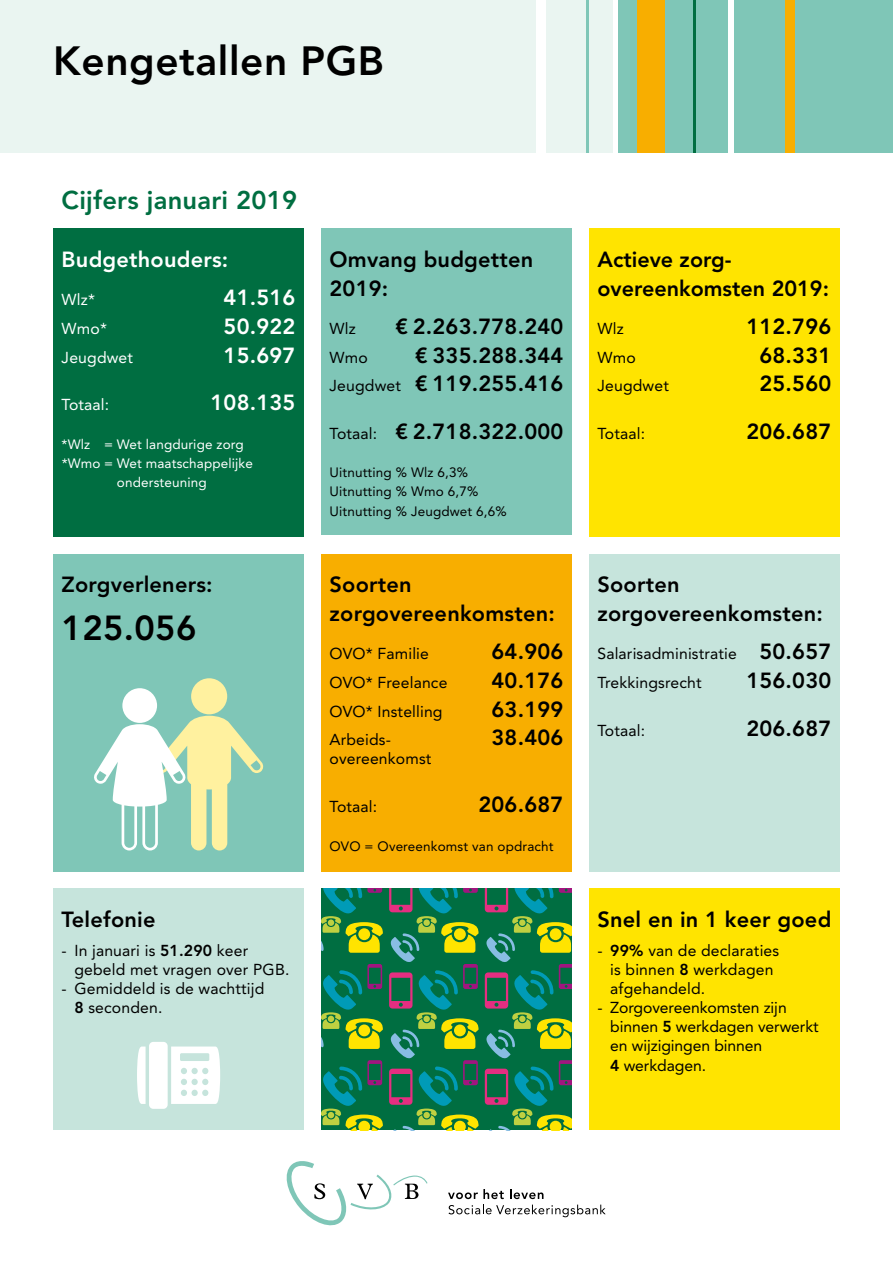
<style>
.page{position:relative;width:893px;height:1263px;background:#fff}
.page>*{position:absolute;margin:0;border:0;box-sizing:border-box;transform-origin:0 0}
.t1{font:800 40.5px "Avenir LT Std";letter-spacing:.015em;color:#000}
.t2{font:800 34.5px "Avenir LT Std";letter-spacing:.01em;color:#000}
.t3{font:800 25.5px "Avenir LT Std";letter-spacing:.01em;color:#006e41}
.t4{font:800 21.75px/28.7px "Avenir LT Std";letter-spacing:.01em;color:#000}
.t5{font:800 21.75px "Avenir LT Std";letter-spacing:.01em;color:#fff}
.t6{font:15.75px/19.2px "Avenir LT Std";letter-spacing:.01em;color:#000}
.t7{font:15.75px "Avenir LT Std";letter-spacing:.01em;color:#fff}
.t8{font:13.5px/19.2px "Avenir LT Std";letter-spacing:.01em;color:#000}
.t9{font:13.5px "Avenir LT Std";letter-spacing:.01em;color:#fff}
.s1{font-weight:800}
.s2{font-weight:400;font-size:15.75px}
.s3{font-weight:800;font-size:21.75px}
</style>
<div class="page">
<svg style="left:286px;top:1161px;width:141px;height:65px"></svg>
<svg style="left:448px;top:1189px;width:158px;height:28px"></svg>
<div style="left:53px;top:229px;width:251px;height:308px;background:#006e41"></div>
<div style="left:53px;top:554px;width:251px;height:318px;background:#7fc6b7"></div>
<div style="left:589px;top:554px;width:251px;height:318px;background:#c6e4dc"></div>
<div style="left:321px;top:554px;width:251px;height:318px;background:#f8ae00"></div>
<div style="left:321px;top:229px;width:251px;height:306px;background:#7fc6b7"></div>
<div style="left:589px;top:229px;width:251px;height:308px;background:#ffe400"></div>
<div style="left:191px;top:678px;width:36px;height:36px;background:#fff19f;border-radius:50%"></div>
<div style="left:122px;top:688px;width:35px;height:35px;background:#fff;border-radius:50%"></div>
<svg style="left:94px;top:716px;width:170px;height:134px"></svg>
<div style="left:0;top:0;width:536px;height:152px;background:#eaf5f1"></div>
<div style="left:619px;top:0;width:274px;height:152px;background:#7fc6b7"></div>
<div style="left:536px;top:0;width:77px;height:152px;background:#eaf5f1"></div>
<div style="left:536px;top:0;width:10px;height:152px;background:#fff"></div>
<div style="left:637px;top:0;width:28px;height:152px;background:#f8ae00"></div>
<div style="left:785px;top:0;width:10px;height:152px;background:#f8ae00"></div>
<hr style="left:586px;top:0;width:3px;height:152px;background:#7fc6b7">
<hr style="left:693px;top:0;width:3px;height:152px;background:#006e41">
<div style="left:727px;top:0;width:6px;height:152px;background:#fff"></div>
<div style="left:53px;top:889px;width:251px;height:241px;background:#c6e4dc"></div>
<div style="left:589px;top:889px;width:251px;height:241px;background:#ffe400"></div>
<svg style="left:137px;top:1042px;width:83px;height:67px"></svg>
<div style="left:321px;top:889px;width:251px;height:241px;background:#006e41"></div>
<svg style="left:321px;top:1060px;width:62px;height:70px"></svg>
<svg style="left:321px;top:964px;width:62px;height:85px"></svg>
<svg style="left:389px;top:889px;width:89px;height:241px"></svg>
<svg style="left:321px;top:889px;width:62px;height:64px"></svg>
<svg style="left:484px;top:889px;width:88px;height:241px"></svg>
<h1 class="t1" style="left:53px;top:37px;width:333px">Kengetallen PGB</h1>
<h3 class="t3" style="left:62px;top:185px;width:237px">Cijfers januari 2019</h3>
<h3 class="t5" style="left:62px;top:246px;width:168px">Budgethouders:</h3>
<p class="t7" style="left:62px;top:290px;width:35px">Wlz*</p>
<h3 class="t5" style="left:224px;top:285px;width:73px">41.516</h3>
<p class="t7" style="left:62px;top:319px;width:47px">Wmo*</p>
<h3 class="t5" style="left:224px;top:313px;width:73px">50.922</h3>
<p class="t7" style="left:62px;top:348px;width:73px">Jeugdwet</p>
<h3 class="t5" style="left:224px;top:342px;width:73px">15.697</h3>
<p class="t7" style="left:62px;top:396px;width:49px">Totaal:</p>
<h3 class="t5" style="left:211px;top:390px;width:86px">108.135</h3>
<p class="t9" style="left:62px;top:436px;width:184px">*Wlz = Wet langdurige zorg</p>
<p class="t9" style="left:62px;top:455px;width:193px">*Wmo = Wet maatschappelijke</p>
<p class="t9" style="left:117px;top:474px;width:91px">ondersteuning</p>
<h3 class="t4" style="left:62px;top:570px;width:153px">Zorgverleners:</h3>
<h2 class="t2" style="left:62px;top:608px;width:136px">125.056</h2>
<h3 class="t4" style="left:62px;top:905px;width:95px">Telefonie</h3>
<p class="t6" style="left:74px;top:941px;width:217px;text-indent:-13px">- In januari is <span class="s1">51.290</span> keer gebeld met vragen over PGB.</p>
<p class="t6" style="left:74px;top:979px;width:191px;text-indent:-13px">- Gemiddeld is de wachttijd<br><span class="s1">8</span> seconden.</p>
<h3 class="t4" style="left:330px;top:245px;width:205px">Omvang budgetten<br>2019:</h3>
<p class="t6" style="left:330px;top:319px;width:28px">Wlz</p>
<h3 class="t4" style="left:395px;top:312px;width:170px">€ 2.263.778.240</h3>
<p class="t6" style="left:330px;top:348px;width:40px">Wmo</p>
<h3 class="t4" style="left:330px;top:341px;width:235px;text-align:right">€ 335.288.344<br><span class="s2">Jeugdwet</span> € 119.255.416</h3>
<h3 class="t4" style="left:330px;top:417px;width:235px"><span class="s2">Totaal:</span> € 2.718.322.000</h3>
<p class="t8" style="left:330px;top:463px;width:179px">Uitnutting % Wlz 6,3%<br>Uitnutting % Wmo 6,7%<br>Uitnutting % Jeugdwet 6,6%</p>
<h3 class="t4" style="left:330px;top:570px;width:227px">Soorten zorgovereenkomsten:</h3>
<p class="t6" style="left:330px;top:644px;width:101px">OVO* Familie</p>
<h3 class="t4" style="left:491px;top:637px;width:73px">64.906</h3>
<p class="t6" style="left:330px;top:673px;width:119px">OVO* Freelance</p>
<h3 class="t4" style="left:491px;top:666px;width:73px">40.176</h3>
<p class="t6" style="left:330px;top:702px;width:115px">OVO* Instelling</p>
<h3 class="t4" style="left:491px;top:695px;width:73px">63.199</h3>
<p class="t6" style="left:330px;top:730px;width:63px">Arbeids-</p>
<h3 class="t4" style="left:491px;top:723px;width:73px">38.406</h3>
<p class="t6" style="left:330px;top:749px;width:103px">overeenkomst</p>
<p class="t6" style="left:330px;top:797px;width:49px">Totaal:</p>
<h3 class="t4" style="left:478px;top:790px;width:86px">206.687</h3>
<p class="t8" style="left:330px;top:836px;width:225px">OVO = Overeenkomst van opdracht</p>
<h3 class="t4" style="left:597px;top:245px;width:233px">Actieve zorg&shy;overeenkomsten 2019:</h3>
<p class="t6" style="left:597px;top:319px;width:28px">Wlz</p>
<h3 class="t4" style="left:746px;top:312px;width:86px">112.796</h3>
<p class="t6" style="left:597px;top:348px;width:40px">Wmo</p>
<h3 class="t4" style="left:759px;top:341px;width:73px">68.331</h3>
<p class="t6" style="left:597px;top:376px;width:73px">Jeugdwet</p>
<h3 class="t4" style="left:759px;top:369px;width:73px">25.560</h3>
<p class="t6" style="left:597px;top:424px;width:49px">Totaal:</p>
<h3 class="t4" style="left:746px;top:417px;width:86px">206.687</h3>
<h3 class="t4" style="left:597px;top:570px;width:227px">Soorten zorgovereenkomsten:</h3>
<p class="t6" style="left:597px;top:639px;width:235px;line-height:28.7px">Salarisadministratie <span class="s3">50.657<br></span>Trekkingsrecht</p>
<h3 class="t4" style="left:746px;top:666px;width:86px">156.030</h3>
<p class="t6" style="left:597px;top:721px;width:49px">Totaal:</p>
<h3 class="t4" style="left:746px;top:714px;width:86px">206.687</h3>
<h3 class="t4" style="left:597px;top:905px;width:235px">Snel en in 1 keer goed</h3>
<p class="t6" style="left:610px;top:941px;width:170px;text-indent:-13px">- <span class="s1">99%</span> van de declaraties is binnen <span class="s1">8</span> werkdagen afgehandeld.</p>
<p class="t6" style="left:610px;top:998px;width:210px;text-indent:-13px">- Zorgovereenkomsten zijn binnen <span class="s1">5</span> werkdagen verwerkt en wijzigingen binnen<br><span class="s1">4</span> werkdagen.</p>
</div>
